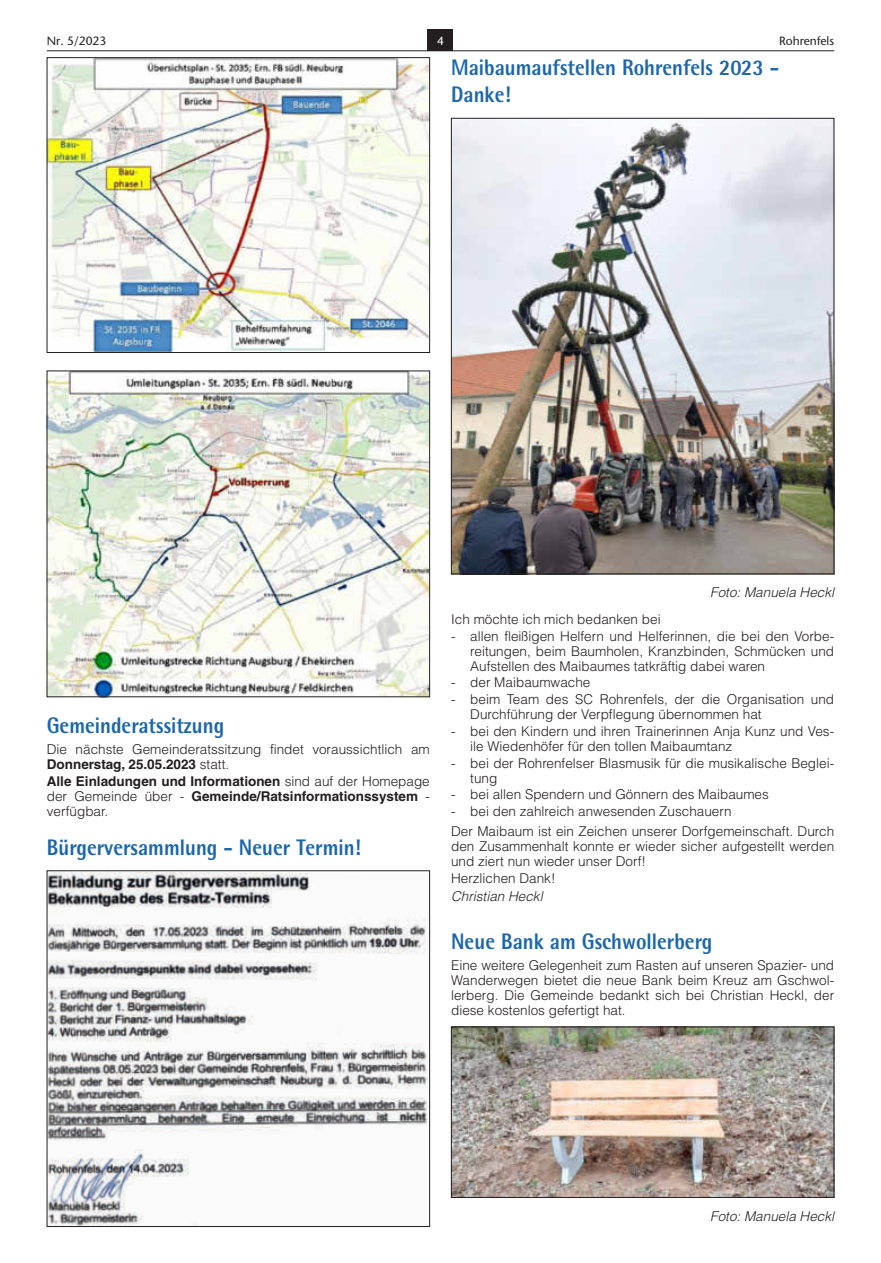
<style>
.page{position:relative;width:881px;height:1263px;background:#fff}
.page>*{position:absolute;margin:0;border:0;box-sizing:border-box;transform-origin:0 0}
.t1{font:800 22.5px/27px "Agfa Rotis Semisans";color:#1c66a9;scale:.9 1}
.t2{font:300 13.5px/15px "Helvetica LT";color:#231f20}
.t3{font:700 13.5px/15px "Helvetica LT";color:#231f20;text-align:justify}
.t4{font:italic 300 13.5px "Helvetica LT";color:#231f20}
.t5{font:12px "Stone Sans LT";color:#231f20}
.t6{font:12px "Stone Sans LT";color:#fff}
.s1{font-weight:700}
.s2{font-weight:300}
</style>
<div class="page">
<div style="left:427px;top:29px;width:26px;height:22px;background:#231f20"></div>
<hr style="left:47px;top:51px;width:786px;height:1px;background:#231f20">
<img style="left:453px;top:120px;width:378px;height:452px">
<img style="left:453px;top:1029px;width:378px;height:167px">
<div style="left:451px;top:1027px;width:382px;height:171px;border:1px solid #231f20"></div>
<img style="left:49px;top:59px;width:378px;height:292px">
<div style="left:47px;top:57px;width:382px;height:296px;border:1px solid #231f20"></div>
<img style="left:49px;top:373px;width:378px;height:322px">
<img style="left:49px;top:872px;width:378px;height:353px">
<div style="left:47px;top:870px;width:382px;height:357px;border:1px solid #231f20"></div>
<p class="t5" style="left:47px;top:33px;width:61px">Nr. 5/2023</p>
<p class="t6" style="left:437px;top:33px;width:8px">4</p>
<p class="t5" style="left:778px;top:33px;width:57px">Rohrenfels</p>
<h1 class="t1" style="left:451px;top:54px;width:366px">Maibaumaufstellen Rohrenfels 2023 -<br>Danke!</h1>
<h1 class="t1" style="left:47px;top:711px;width:198px">Gemeinderatssitzung</h1>
<p class="t2" style="left:47px;top:742px;width:384px">Die nächste Gemeinderatssitzung findet voraussichtlich am<br><span class="s1">Donnerstag, 25.05.2023</span> statt.</p>
<p class="t3" style="left:47px;top:774px;width:384px">Alle Einladungen und Informationen <span class="s2">sind auf der Homepage der Gemeinde über -</span> Gemeinde/Ratsinformationssystem <span class="s2">- verfügbar.</span></p>
<h1 class="t1" style="left:47px;top:833px;width:350px">Bürgerversammlung - Neuer Termin!</h1>
<p class="t4" style="left:710px;top:583px;width:125px">Foto: Manuela Heckl</p>
<p class="t2" style="left:451px;top:611px;width:211px">Ich möchte ich mich bedanken bei</p>
<p class="t2" style="left:470px;top:628px;width:365px;text-align:justify;text-indent:-19px">- allen fleißigen Helfern und Helferinnen, die bei den Vorbe&shy;reitungen, beim Baumholen, Kranzbinden, Schmücken und Aufstellen des Maibaumes tatkräftig dabei waren</p>
<p class="t2" style="left:451px;top:675px;width:141px">- der Maibaumwache</p>
<p class="t2" style="left:470px;top:692px;width:365px;text-indent:-19px">- beim Team des SC Rohrenfels, der die Organisation und<br>Durchführung der Verpflegung übernommen hat</p>
<p class="t2" style="left:470px;top:723px;width:365px;text-indent:-19px">- bei den Kindern und ihren Trainerinnen Anja Kunz und Ves&shy;ile Wiedenhöfer für den tollen Maibaumtanz</p>
<p class="t2" style="left:470px;top:755px;width:365px;text-indent:-19px">- bei der Rohrenfelser Blasmusik für die musikalische Beglei&shy;tung</p>
<p class="t2" style="left:451px;top:787px;width:319px">- bei allen Spendern und Gönnern des Maibaumes</p>
<p class="t2" style="left:451px;top:801px;width:384px;line-height:20.1px">- bei den zahlreich anwesenden Zuschauern<br>Der Maibaum ist ein Zeichen unserer Dorfgemeinschaft. Durch</p>
<p class="t2" style="left:451px;top:839px;width:384px">den Zusammenhalt konnte er wieder sicher aufgestellt werden und ziert nun wieder unser Dorf!</p>
<p class="t2" style="left:451px;top:871px;width:106px">Herzlichen Dank!</p>
<p class="t4" style="left:451px;top:887px;width:93px">Christian Heckl</p>
<h1 class="t1" style="left:451px;top:927px;width:291px">Neue Bank am Gschwollerberg</h1>
<p class="t2" style="left:451px;top:958px;width:384px;text-align:justify">Eine weitere Gelegenheit zum Rasten auf unseren Spazier- und Wanderwegen bietet die neue Bank beim Kreuz am Gschwol&shy;lerberg. Die Gemeinde bedankt sich bei Christian Heckl, der diese kostenlos gefertigt hat.</p>
<p class="t4" style="left:710px;top:1208px;width:125px">Foto: Manuela Heckl</p>
</div>
